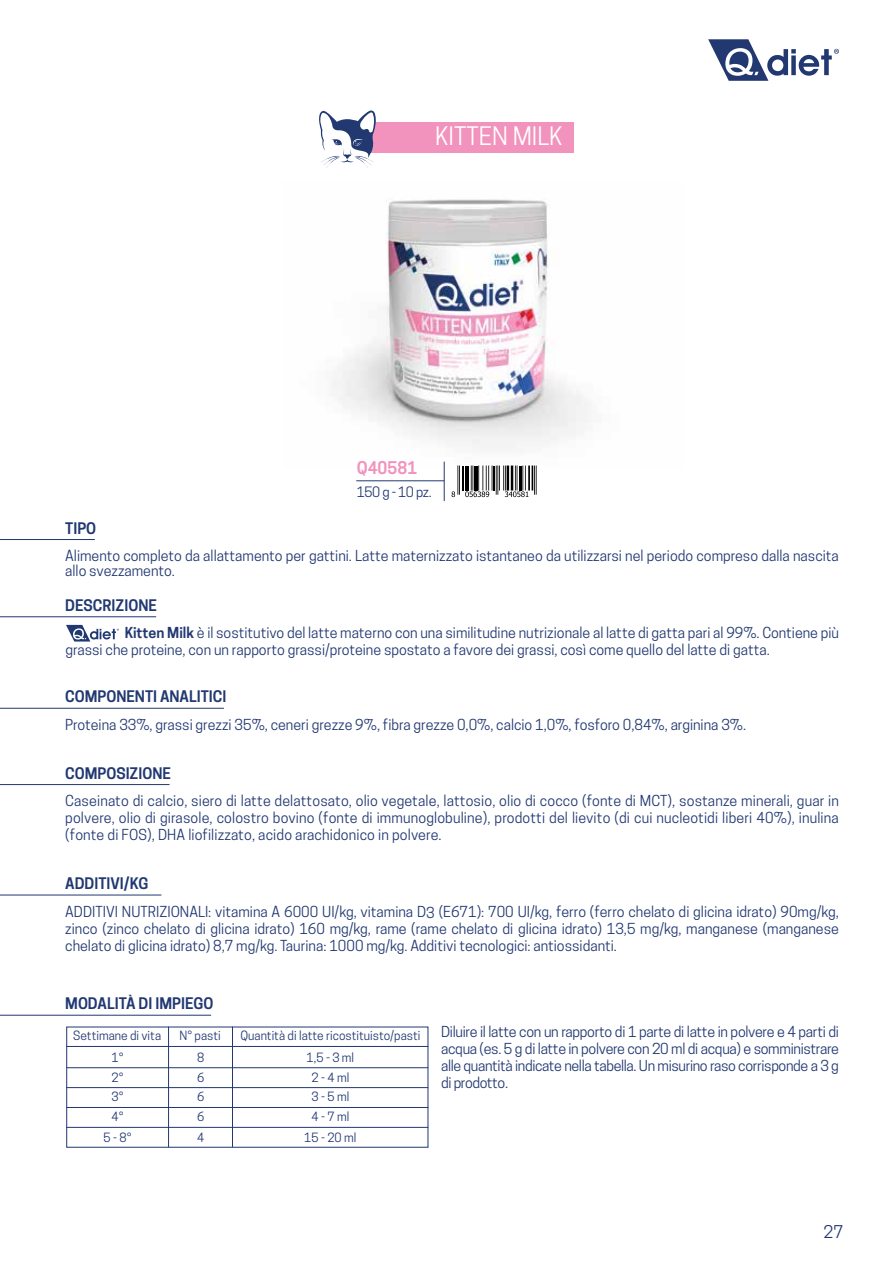
<style>
.page{position:relative;width:893px;height:1263px;background:#fff}
.page>*{position:absolute;margin:0;border:0;box-sizing:border-box;transform-origin:0 0}
.t1{font:24px "Cooper Hewitt";color:#fff}
.t2{font:600 16.5px "Cooper Hewitt";color:#f193bd}
.t3{font:16.5px "Cooper Hewitt";color:#213871}
.t4{font:600 15px "Cooper Hewitt";color:#213871}
.t5{font:14.25px/17.1px "Cooper Hewitt";color:#213871;text-align:justify}
.t6{font:13.5px "Cooper Hewitt";letter-spacing:-.025em;color:#213871}
.t7{font:12px/19.8px "Cooper Hewitt";color:#213871;text-align:center}
.s1{font-weight:600}
</style>
<div class="page">
<img style="left:333px;top:199px;width:256px;height:270px">
<hr style="left:0;top:616px;width:156px;height:1px;background:#213871">
<hr style="left:0;top:895px;width:161px;height:1px;background:#213871">
<hr style="left:0;top:1015px;width:211px;height:1px;background:#213871">
<hr style="left:459px;top:465px;width:1px;height:30px;background:#000">
<hr style="left:457px;top:465px;width:1px;height:30px;background:#000">
<hr style="left:462px;top:465px;width:2px;height:25px;background:#000">
<hr style="left:493px;top:465px;width:2px;height:25px;background:#000">
<hr style="left:497px;top:465px;width:1px;height:30px;background:#000">
<hr style="left:496px;top:465px;width:1px;height:30px;background:#000">
<hr style="left:536px;top:465px;width:1px;height:30px;background:#000">
<hr style="left:534px;top:465px;width:1px;height:30px;background:#000">
<svg style="left:452px;top:491px;width:3px;height:6px"></svg>
<svg style="left:465px;top:465px;width:28px;height:32px"></svg>
<svg style="left:499px;top:465px;width:34px;height:32px"></svg>
<hr style="left:357px;top:480px;width:87px;height:1px;background:#213871">
<hr style="left:444px;top:462px;width:1px;height:39px;background:#213871">
<svg style="left:66px;top:624px;width:25px;height:18px"></svg>
<svg style="left:66px;top:625px;width:53px;height:16px"></svg>
<hr style="left:0;top:708px;width:224px;height:1px;background:#213871">
<hr style="left:0;top:784px;width:169px;height:1px;background:#213871">
<div style="left:368px;top:122px;width:205px;height:31px;background:#f193bd"></div>
<svg style="left:319px;top:110px;width:57px;height:58px"></svg>
<hr style="left:0;top:539px;width:95px;height:1px;background:#213871">
<hr style="left:168px;top:1027px;width:1px;height:120px;background:#213871">
<hr style="left:232px;top:1027px;width:1px;height:120px;background:#213871">
<hr style="left:66px;top:1067px;width:362px;height:1px;background:#213871">
<hr style="left:66px;top:1087px;width:362px;height:1px;background:#213871">
<hr style="left:66px;top:1127px;width:362px;height:1px;background:#213871">
<hr style="left:66px;top:1107px;width:362px;height:1px;background:#213871">
<hr style="left:66px;top:1046px;width:362px;height:1px;background:#213871">
<svg style="left:708px;top:39px;width:131px;height:42px"></svg>
<h1 class="t1" style="left:435px;top:122px;width:129px">KITTEN MILK</h1>
<p class="t4" style="left:65px;top:519px;width:32px">TIPO</p>
<p class="t2" style="left:357px;top:458px;width:62px">Q40581</p>
<p class="t6" style="left:357px;top:484px;width:77px">150 g - 10 pz.</p>
<p class="t5" style="left:65px;top:549px;width:775px;line-height:14.5px">Alimento completo da allattamento per gattini. Latte maternizzato istantaneo da utilizzarsi nel periodo compreso dalla nascita allo svezzamento.</p>
<p class="t4" style="left:65px;top:596px;width:93px">DESCRIZIONE</p>
<p class="t5" style="left:65px;top:624px;width:775px;text-indent:59px"><span class="s1">Kitten Milk</span> è il sostitutivo del latte materno con una similitudine nutrizionale al latte di gatta pari al 99%. Contiene più grassi che proteine, con un rapporto grassi/proteine spostato a favore dei grassi, così come quello del latte di gatta.</p>
<p class="t4" style="left:65px;top:688px;width:163px">COMPONENTI ANALITICI</p>
<p class="t5" style="left:65px;top:716px;width:682px">Proteina 33%, grassi grezzi 35%, ceneri grezze 9%, fibra grezze 0,0%, calcio 1,0%, fosforo 0,84%, arginina 3%.</p>
<p class="t4" style="left:65px;top:764px;width:107px">COMPOSIZIONE</p>
<p class="t5" style="left:65px;top:792px;width:775px">Caseinato di calcio, siero di latte delattosato, olio vegetale, lattosio, olio di cocco (fonte di MCT), sostanze minerali, guar in polvere, olio di girasole, colostro bovino (fonte di immunoglobuline), prodotti del lievito (di cui nucleotidi liberi 40%), inulina (fonte di FOS), DHA liofilizzato, acido arachidonico in polvere.</p>
<p class="t4" style="left:65px;top:875px;width:85px">ADDITIVI/KG</p>
<p class="t5" style="left:65px;top:903px;width:775px">ADDITIVI NUTRIZIONALI: vitamina A 6000 UI/kg, vitamina D3 (E671): 700 UI/kg, ferro (ferro chelato di glicina idrato) 90mg/kg, zinco (zinco chelato di glicina idrato) 160 mg/kg, rame (rame chelato di glicina idrato) 13,5 mg/kg, manganese (manganese chelato di glicina idrato) 8,7 mg/kg. Taurina: 1000 mg/kg. Additivi tecnologici: antiossidanti.</p>
<p class="t4" style="left:65px;top:995px;width:150px">MODALITÀ DI IMPIEGO</p>
<p class="t7" style="left:73px;top:1026px;width:89px">Settimane di vita</p>
<p class="t7" style="left:104px;top:1068px;width:29px">2°<br>3°<br>4°<br>5 - 8°</p>
<p class="t7" style="left:112px;top:1047px;width:13px">1°</p>
<p class="t7" style="left:180px;top:1026px;width:43px">N° pasti</p>
<p class="t7" style="left:240px;top:1026px;width:181px">Quantità di latte ricostituisto/pasti</p>
<p class="t7" style="left:197px;top:1047px;width:9px">8</p>
<p class="t7" style="left:197px;top:1068px;width:9px;text-align:justify">6<br>6<br>6<br>4</p>
<p class="t7" style="left:307px;top:1047px;width:49px">1,5 - 3 ml</p>
<p class="t7" style="left:304px;top:1068px;width:54px">2 - 4 ml<br>3 - 5 ml<br>4 - 7 ml<br>15 - 20 ml</p>
<p class="t5" style="left:441px;top:1023px;width:399px">Diluire il latte con un rapporto di 1 parte di latte in polvere e 4 parti di acqua (es. 5 g di latte in polvere con 20 ml di acqua) e somministrare alle quantità indicate nella tabella. Un misurino raso corrisponde a 3 g di prodotto.</p>
<p class="t3" style="left:823px;top:1222px;width:21px">27</p>
</div>
